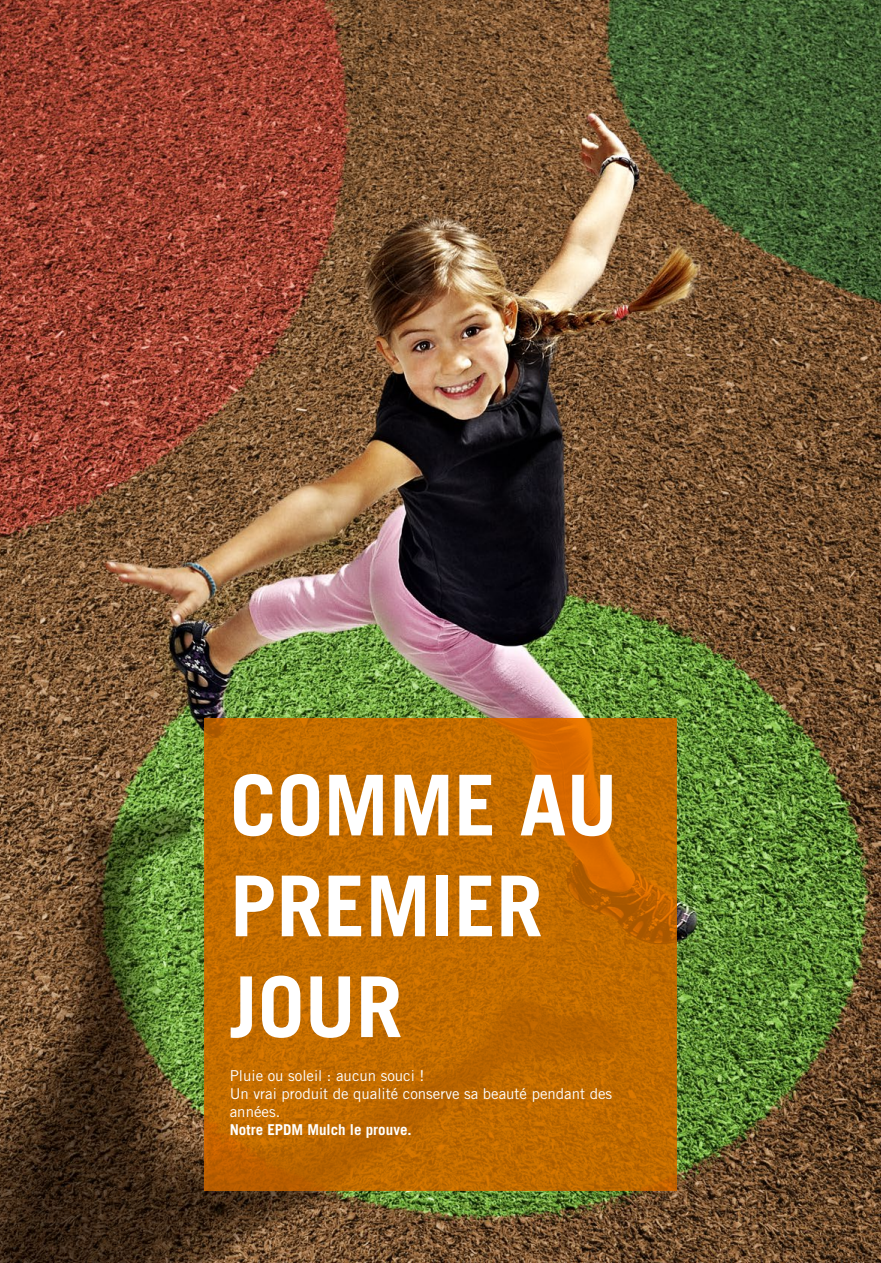
<style>
.page{position:relative;width:881px;height:1263px;background:#fff}
.page>*{position:absolute;margin:0;border:0;box-sizing:border-box;transform-origin:0 0}
.t1{font:700 84px/100.8px "Trade Gothic LT Std";color:#fff}
.t2{font:15px/18px "Trade Gothic LT Std";color:#fff}
.t3{font:700 15px "Trade Gothic LT Std";color:#fff}
</style>
<div class="page">
<img style="left:0;top:0;width:880px;height:1263px">
<svg style="left:204px;top:719px;width:472px;height:472px;fill:#c26b00"></svg>
<h1 class="t1" style="left:230px;top:754px;width:389px">COMME AU<br>PREMIER<br>JOUR</h1>
<p class="t2" style="left:230px;top:1066px;width:384px">Pluie ou soleil : aucun souci !<br>Un vrai produit de qualité conserve sa beauté pendant des années.</p>
<p class="t3" style="left:230px;top:1120px;width:183px">Notre EPDM Mulch le prouve.</p>
</div>
